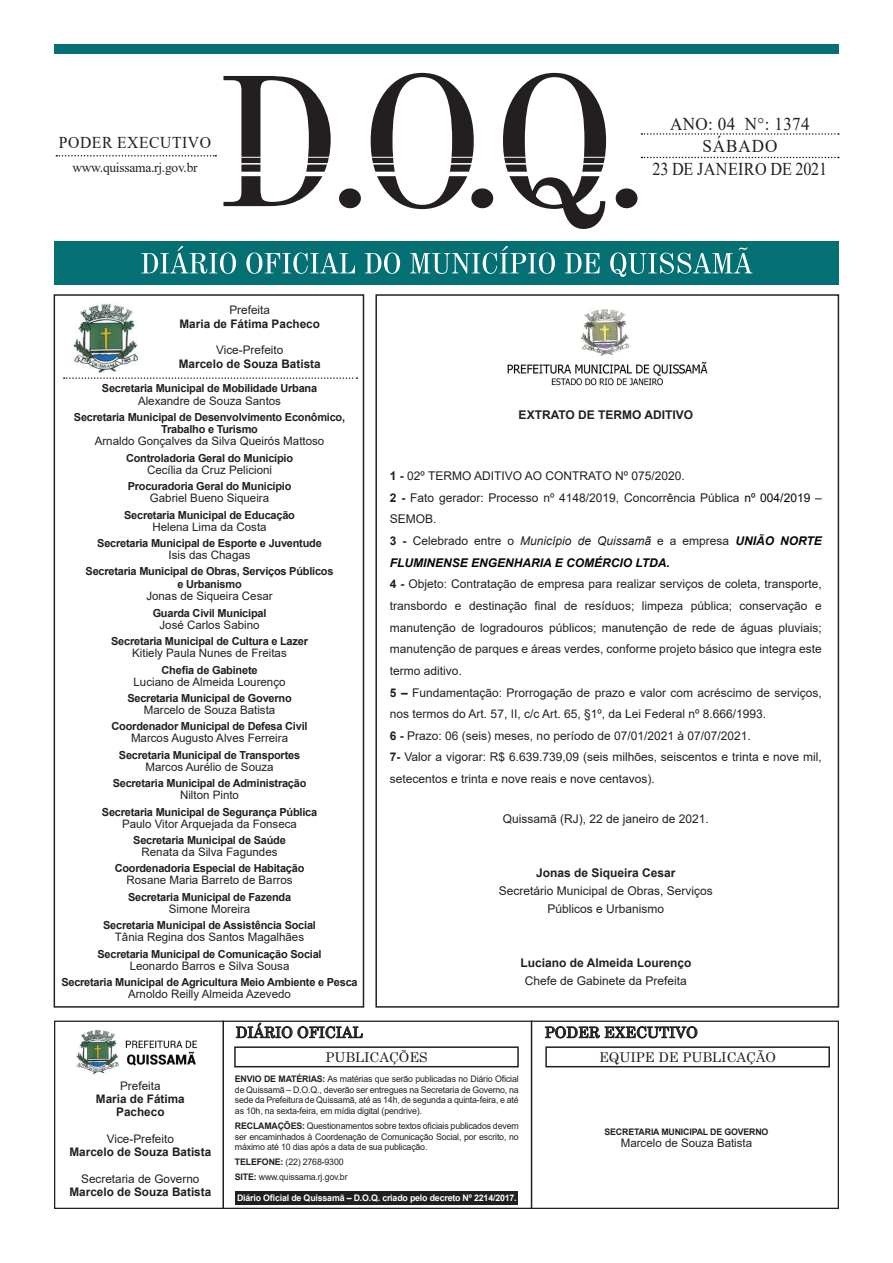
<style>
.page{position:relative;width:893px;height:1263px;background:#fff}
.page>*{position:absolute;margin:0;border:0;box-sizing:border-box;transform-origin:0 0}
.t1{font:18px "Times New Roman";letter-spacing:.02em;color:#231f20;scale:.95 1}
.t2{font:18px "Times New Roman";letter-spacing:.02em;color:#231f20;scale:.9 1}
.t3{font:16.5px "Times New Roman";letter-spacing:.035em;color:#231f20;scale:.95 1}
.t4{font:15px "Century";color:#231f20}
.t5{font:13.5px "Century";color:#231f20}
.t6{font:13.5px "Times New Roman";letter-spacing:-.02em;color:#231f20}
.t7{font:12px/21.6px "Arial";color:#231f20}
.t8{font:700 12px "Arial";color:#231f20}
.t9{font:700 11.85px/13.4px "Arial";color:#231f20;text-align:center}
.t10{font:11.85px "Arial";color:#231f20}
.t11{font:11.7px "Arial";color:#231f20}
.t12{font:700 11.1px/12.6px "Arial";letter-spacing:-.02em;color:#231f20;text-align:center}
.t13{font:9px/10.5px "Arial";letter-spacing:-.02em;color:#231f20;text-align:justify}
.t14{font:700 9px "Arial";letter-spacing:-.02em;color:#fff}
.t15{font:700 9px "Arial";letter-spacing:-.02em;color:#231f20}
.s1{font-weight:700}
.s2{color:#040503}
.s3{font-style:italic}
.s4{font-weight:700;font-style:italic;color:#040503}
</style>
<div class="page">
<div style="left:375px;top:294px;width:464px;height:714px;border:2px solid #231f20"></div>
<div style="left:54px;top:242px;width:785px;height:43px;background:#047073"></div>
<svg style="left:141px;top:246px;width:611px;height:31px"></svg>
<svg style="left:641px;top:133px;width:198px;height:2px"></svg>
<svg style="left:56px;top:155px;width:160px;height:2px"></svg>
<svg style="left:641px;top:157px;width:198px;height:1px"></svg>
<svg style="left:223px;top:73px;width:414px;height:156px"></svg>
<hr style="left:233px;top:172px;width:387px;height:4px;background:#fff">
<hr style="left:233px;top:163px;width:387px;height:2px;background:#fff">
<hr style="left:233px;top:157px;width:387px;height:1px;background:#fff">
<div style="left:236px;top:1191px;width:282px;height:13px;background:#231f20"></div>
<img style="left:63px;top:304px;width:75px;height:74px">
<div style="left:54px;top:294px;width:310px;height:714px;border:2px solid #231f20"></div>
<svg style="left:64px;top:377px;width:293px;height:2px"></svg>
<div style="left:54px;top:1020px;width:785px;height:189px;border:1px solid #231f20"></div>
<svg style="left:235px;top:1022px;width:128px;height:17px"></svg>
<svg style="left:544px;top:1026px;width:154px;height:13px"></svg>
<div style="left:234px;top:1046px;width:285px;height:21px;border:2px solid #231f20"></div>
<div style="left:545px;top:1046px;width:285px;height:21px;border:2px solid #231f20"></div>
<hr style="left:531px;top:1020px;width:1px;height:189px;background:#231f20">
<hr style="left:222px;top:1020px;width:2px;height:189px;background:#231f20">
<div style="left:54px;top:44px;width:785px;height:9px;background:#047073"></div>
<img style="left:76px;top:1030px;width:43px;height:44px">
<img style="left:125px;top:1040px;width:72px;height:26px">
<img style="left:507px;top:309px;width:201px;height:77px">
<h2 class="t3" style="left:59px;top:131px;width:162px">PODER EXECUTIVO</h2>
<p class="t6" style="left:72px;top:158px;width:127px">www.quissama.rj.gov.br</p>
<h1 class="t1" style="left:670px;top:111px;width:148px">ANO: 04 N°: 1374</h1>
<h1 class="t1" style="left:702px;top:133px;width:76px">sábado</h1>
<h1 class="t2" style="left:653px;top:156px;width:71px">23 DE jane</h1>
<h1 class="t2" style="left:738px;top:156px;width:100px">iro DE 2021</h1>
<p class="t10" style="left:229px;top:302px;width:42px">Prefeita</p>
<p class="t9" style="left:179px;top:317px;width:142px">Maria de Fátima Pacheco</p>
<p class="t10" style="left:216px;top:342px;width:69px">Vice-Prefeito</p>
<p class="t9" style="left:179px;top:357px;width:143px">Marcelo de Souza Batista</p>
<p class="t12" style="left:102px;top:382px;width:217px">Secretaria Municipal de Mobilidade Urbana</p>
<p class="t11" style="left:138px;top:392px;width:145px">Alexandre de Souza Santos</p>
<p class="t12" style="left:74px;top:411px;width:273px">Secretaria Municipal de Desenvolvimento Econômico,<br>Trabalho e Turismo</p>
<p class="t11" style="left:95px;top:433px;width:231px">Arnaldo Gonçalves da Silva Queirós Mattoso</p>
<p class="t12" style="left:126px;top:452px;width:169px">Controladoria Geral do Município</p>
<p class="t11" style="left:147px;top:462px;width:127px">Cecília da Cruz Pelicioni</p>
<p class="t12" style="left:128px;top:480px;width:165px">Procuradoria Geral do Município</p>
<p class="t11" style="left:150px;top:490px;width:121px">Gabriel Bueno Siqueira</p>
<p class="t12" style="left:124px;top:508px;width:172px">Secretaria Municipal de Educação</p>
<p class="t11" style="left:152px;top:518px;width:116px">Helena Lima da Costa</p>
<p class="t12" style="left:97px;top:537px;width:226px">Secretaria Municipal de Esporte e Juventude</p>
<p class="t11" style="left:169px;top:547px;width:84px">Isis das Chagas</p>
<p class="t12" style="left:86px;top:565px;width:249px">Secretaria Municipal de Obras, Serviços Públicos e Urbanismo</p>
<p class="t11" style="left:146px;top:588px;width:128px">Jonas de Siqueira Cesar</p>
<p class="t12" style="left:153px;top:607px;width:115px">Guarda Civil Municipal</p>
<p class="t11" style="left:160px;top:617px;width:102px">José Carlos Sabino</p>
<p class="t12" style="left:111px;top:635px;width:198px">Secretaria Municipal de Cultura e Lazer</p>
<p class="t11" style="left:132px;top:645px;width:156px">Kitiely Paula Nunes de Freitas</p>
<p class="t12" style="left:162px;top:663px;width:97px">Chefia de Gabinete</p>
<p class="t11" style="left:134px;top:673px;width:154px">Luciano de Almeida Lourenço</p>
<p class="t12" style="left:127px;top:692px;width:166px">Secretaria Municipal de Governo</p>
<p class="t11" style="left:144px;top:702px;width:133px">Marcelo de Souza Batista</p>
<p class="t12" style="left:112px;top:720px;width:197px">Coordenador Municipal de Defesa Civil</p>
<p class="t11" style="left:131px;top:730px;width:159px">Marcos Augusto Alves Ferreira</p>
<p class="t12" style="left:119px;top:749px;width:183px">Secretaria Municipal de Transportes</p>
<p class="t11" style="left:145px;top:759px;width:130px">Marcos Aurélio de Souza</p>
<p class="t12" style="left:113px;top:777px;width:195px">Secretaria Municipal de Administração</p>
<p class="t11" style="left:180px;top:787px;width:60px">Nilton Pinto</p>
<p class="t12" style="left:102px;top:805px;width:217px">Secretaria Municipal de Segurança Pública</p>
<p class="t11" style="left:122px;top:815px;width:176px">Paulo Vitor Arquejada da Fonseca</p>
<p class="t12" style="left:133px;top:834px;width:154px">Secretaria Municipal de Saúde</p>
<p class="t11" style="left:142px;top:844px;width:137px">Renata da Silva Fagundes</p>
<p class="t12" style="left:115px;top:862px;width:191px">Coordenadoria Especial de Habitação</p>
<p class="t11" style="left:126px;top:872px;width:168px">Rosane Maria Barreto de Barros</p>
<p class="t12" style="left:128px;top:891px;width:165px">Secretaria Municipal de Fazenda</p>
<p class="t11" style="left:169px;top:901px;width:83px">Simone Moreira</p>
<p class="t12" style="left:103px;top:919px;width:214px">Secretaria Municipal de Assistência Social</p>
<p class="t11" style="left:115px;top:929px;width:191px">Tânia Regina dos Santos Magalhães</p>
<p class="t12" style="left:97px;top:947px;width:226px">Secretaria Municipal de Comunicação Social</p>
<p class="t11" style="left:130px;top:957px;width:161px">Leonardo Barros e Silva Sousa</p>
<p class="t12" style="left:61px;top:976px;width:298px">Secretaria Municipal de Agricultura Meio Ambiente e Pesca</p>
<p class="t11" style="left:128px;top:986px;width:164px">Arnoldo Reilly Almeida Azevedo</p>
<p class="t8" style="left:519px;top:406px;width:176px">EXTRATO DE TERMO ADITIVO</p>
<p class="t7" style="left:390px;top:465px;width:433px"><span class="s1">1 -</span> 02º TERMO ADITIVO AO CONTRATO Nº 075/2020.<br><span class="s1">2 -</span> Fato gerador: Processo nº 4148/2019, Concorrência Pública <span class="s2">nº 004/2019 – </span>SEMOB.<br><span class="s1">3 -</span> Celebrado entre o <span class="s3">Município de Quissamã</span> e a empresa <span class="s4">UNIÃO NORTE FLUMINENSE ENGENHARIA E COMÉRCIO LTDA.<br></span><span class="s1">4 -</span> Objeto: Contratação de empresa para realizar serviços de coleta, transporte, transbordo e destinação final de resíduos; limpeza pública; conservação e manutenção de logradouros públicos; manutenção de rede de águas pluviais; manutenção de parques e áreas verdes, conforme projeto básico que integra este termo aditivo.<br><span class="s1">5 –</span> Fundamentação: Prorrogação de prazo e valor com acréscimo de serviços, nos termos do Art. 57, II, c/c Art. 65, §1º, da Lei Federal nº 8.666/1993.<br><span class="s1">6 -</span> Prazo: 06 (seis) meses, no período de 07/01/2021 à 07/07/2021.<br><span class="s1">7-</span> Valor a vigorar: R$ 6.639.739,09 (seis milhões, seiscentos e trinta e nove mil, setecentos e trinta e nove reais e nove centavos).</p>
<p class="t7" style="left:503px;top:808px;width:208px">Quissamã (RJ), 22 de janeiro de 2021.</p>
<p class="t8" style="left:536px;top:864px;width:141px">Jonas de Siqueira Cesar</p>
<p class="t7" style="left:499px;top:882px;width:216px;line-height:18px;text-align:center">Secretário Municipal de Obras, Serviços<br>Públicos e Urbanismo</p>
<p class="t8" style="left:520px;top:954px;width:172px">Luciano de Almeida Lourenço</p>
<p class="t7" style="left:525px;top:970px;width:164px">Chefe de Gabinete da Prefeita</p>
<p class="t10" style="left:120px;top:1077px;width:42px">Prefeita</p>
<p class="t9" style="left:96px;top:1092px;width:90px">Maria de Fátima<br>Pacheco</p>
<p class="t10" style="left:107px;top:1130px;width:69px">Vice-Prefeito</p>
<p class="t9" style="left:69px;top:1145px;width:143px">Marcelo de Souza Batista</p>
<p class="t10" style="left:81px;top:1170px;width:120px">Secretaria de Governo</p>
<p class="t9" style="left:69px;top:1185px;width:143px">Marcelo de Souza Batista</p>
<p class="t4" style="left:236px;top:1020px;width:128px">DIÁRIO OFICIAL</p>
<p class="t4" style="left:545px;top:1020px;width:155px">PODER EXECUTIVO</p>
<p class="t5" style="left:325px;top:1046px;width:104px">PUBLICAÇÕES</p>
<p class="t5" style="left:599px;top:1046px;width:178px">EQUIPE DE PUBLICAÇÃO</p>
<p class="t13" style="left:235px;top:1074px;width:285px"><span class="s1">ENVIO DE MATÉRIAS:</span> As matérias que serão publicadas no Diário Oficial de Quissamã – D.O.Q., deverão ser entregues na Secretaria de Governo, na sede da Prefeitura de Quissamã, até as 14h, de segunda a quinta-feira, e até as 10h, na sexta-feira, em mídia digital (pendrive).</p>
<p class="t13" style="left:235px;top:1120px;width:285px"><span class="s1">RECLAMAÇÕES:</span> Questionamentos sobre textos oficiais publicados devem ser encaminhados à Coordenação de Comunicação Social, por escrito, no máximo até 10 dias após a data de sua publicação.</p>
<p class="t13" style="left:235px;top:1154px;width:114px;line-height:15px"><span class="s1">TELEFONE:</span> (22) 2768-9300<br><span class="s1">SITE:</span> www.quissama.rj.gov.br</p>
<p class="t14" style="left:237px;top:1191px;width:281px">Diário Oficial de Quissamã – D.O.Q. criado pelo decreto Nº 2214/2017.</p>
<p class="t15" style="left:605px;top:1126px;width:165px">SECRETARIA MUNICIPAL DE GOVERNO</p>
<p class="t11" style="left:621px;top:1135px;width:133px">Marcelo de Souza Batista</p>
</div>
